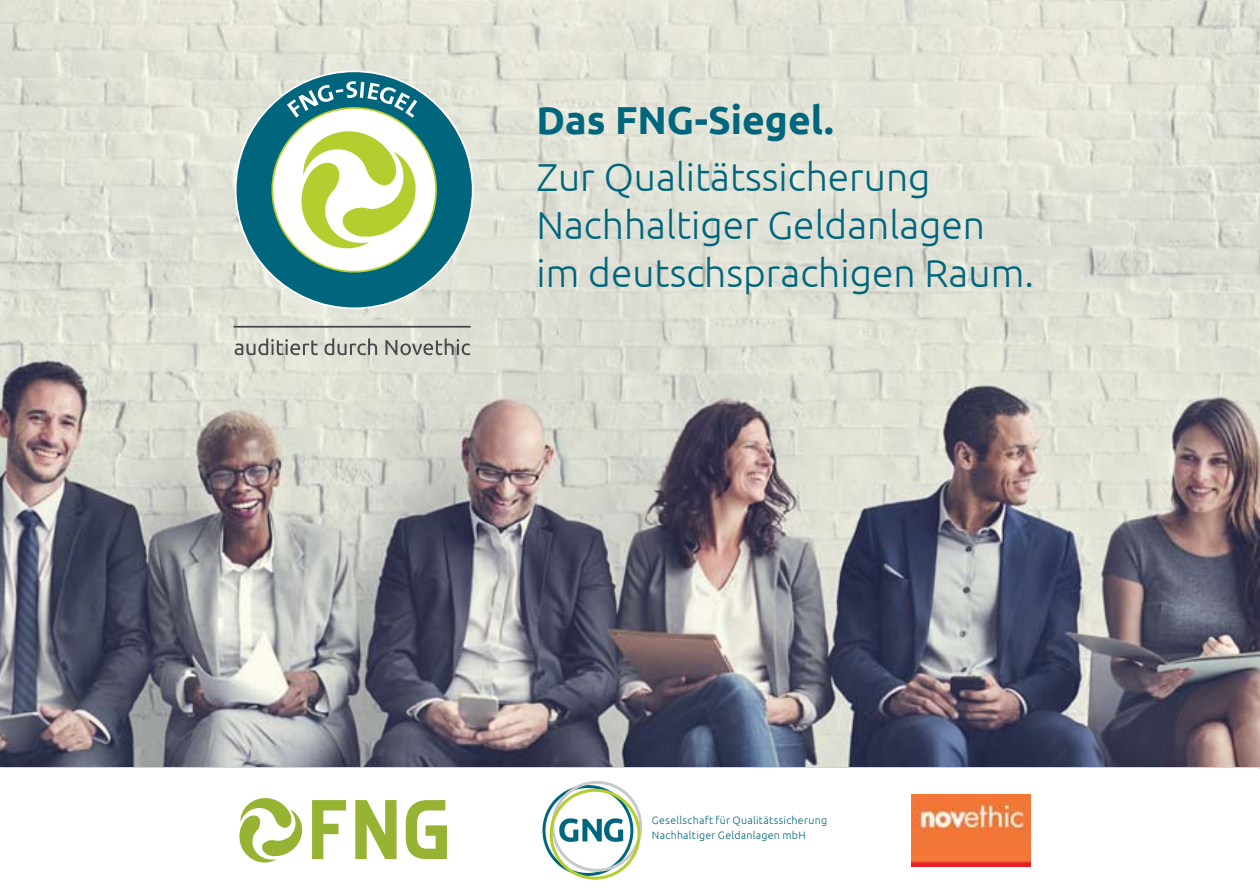
<style>
.page{position:relative;width:1260px;height:894px;background:#fff}
.page>*{position:absolute;margin:0;border:0;box-sizing:border-box;transform-origin:0 0}
.t1{font:300 39px/48px "Ubuntu";color:#00667d}
.t2{font:700 39px "Ubuntu";color:#00667d}
.t3{font:300 10.5px/14.1px "Ubuntu";letter-spacing:.025em;color:#00667d}
</style>
<div class="page">
<img style="left:0;top:0;width:1260px;height:766px">
<svg style="left:542px;top:781px;width:100px;height:99px"></svg>
<svg style="left:239px;top:798px;width:64px;height:65px"></svg>
<svg style="left:312px;top:800px;width:34px;height:59px"></svg>
<svg style="left:355px;top:800px;width:42px;height:59px"></svg>
<svg style="left:406px;top:800px;width:41px;height:59px"></svg>
<img style="left:912px;top:794px;width:119px;height:72px">
<div style="left:236px;top:71px;width:237px;height:237px;background:#00667d;border-radius:50%"></div>
<div style="left:272px;top:108px;width:164px;height:164px;background:#fff;border-radius:50%"></div>
<svg style="left:301px;top:130px;width:117px;height:120px"></svg>
<svg style="left:287px;top:81px;width:130px;height:37px"></svg>
<hr style="left:234px;top:326px;width:237px;height:2px;background:#46494c">
<svg style="left:235px;top:338px;width:235px;height:17px;background:#b5b7af"></svg>
<p class="t2" style="left:536px;top:98px;width:299px">Das FNG-Siegel.</p>
<p class="t1" style="left:536px;top:152px;width:499px">Zur Qualitätssicherung<br>Nachhaltiger Geldanlagen im deutschsprachigen Raum.</p>
<p class="t3" style="left:652px;top:814px;width:177px">Gesellschaft für Qualitätssicherung<br>Nachhaltiger Geldanlagen mbH</p>
</div>
